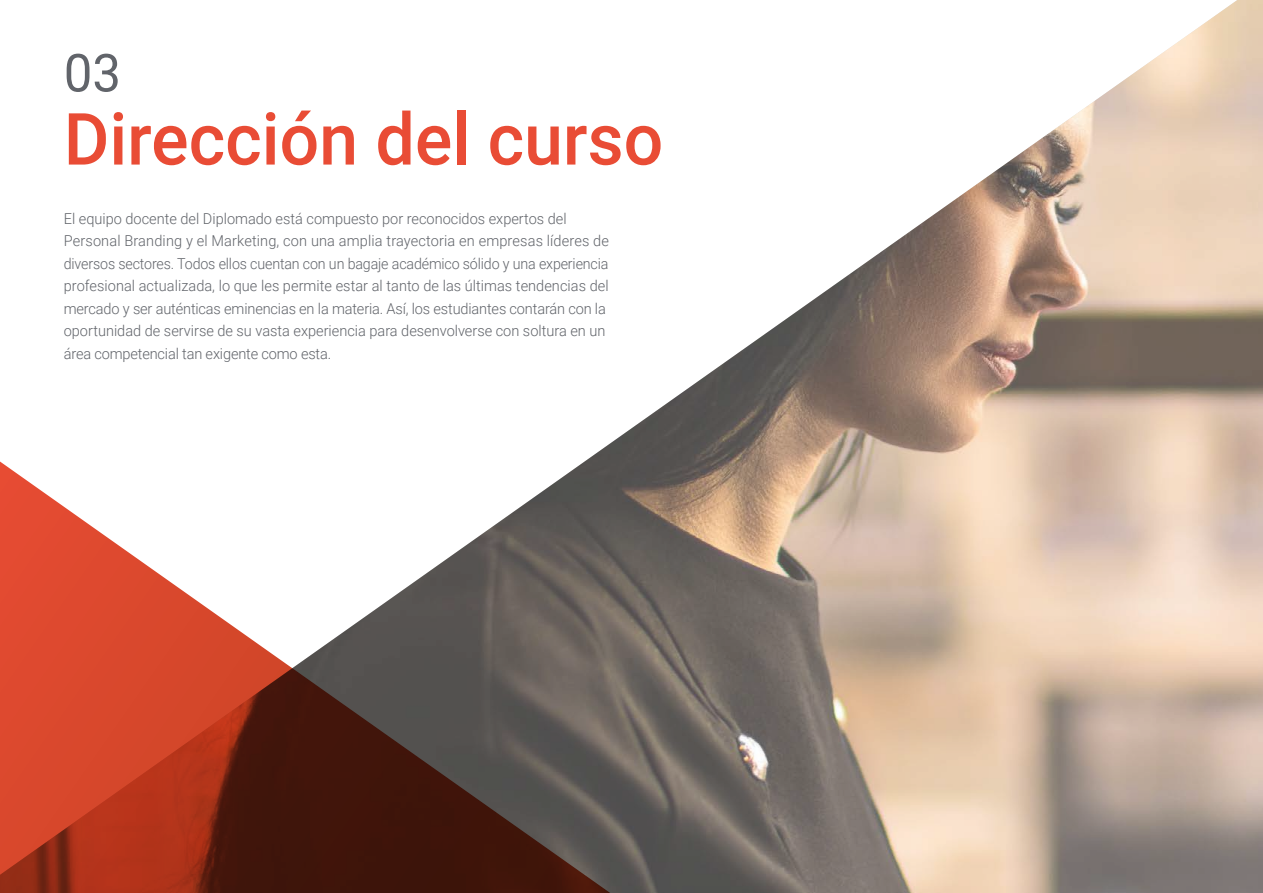
<style>
.page{position:relative;width:1263px;height:893px;background:#fff}
.page>*{position:absolute;margin:0;border:0;box-sizing:border-box;transform-origin:0 0}
.t1{font:500 72px "Roboto";color:#e94c35}
.t2{font:52.5px "Roboto";color:#61646a}
.t3{font:300 15px/22.5px "Roboto";color:#61646a}
</style>
<div class="page">
<img style="left:606px;top:0;width:657px;height:893px">
<svg style="left:0;top:446px;width:640px;height:447px"></svg>
<h2 class="t2" style="left:64px;top:36px;width:59px">03</h2>
<h1 class="t1" style="left:64px;top:89px;width:601px">Dirección del curso</h1>
<p class="t3" style="left:64px;top:207px;width:547px">El equipo docente del Diplomado está compuesto por reconocidos expertos del Personal Branding y el Marketing, con una amplia trayectoria en empresas líderes de diversos sectores. Todos ellos cuentan con un bagaje académico sólido y una experiencia profesional actualizada, lo que les permite estar al tanto de las últimas tendencias del mercado y ser auténticas eminencias en la materia. Así, los estudiantes contarán con la oportunidad de servirse de su vasta experiencia para desenvolverse con soltura en un área competencial tan exigente como esta.</p>
</div>
